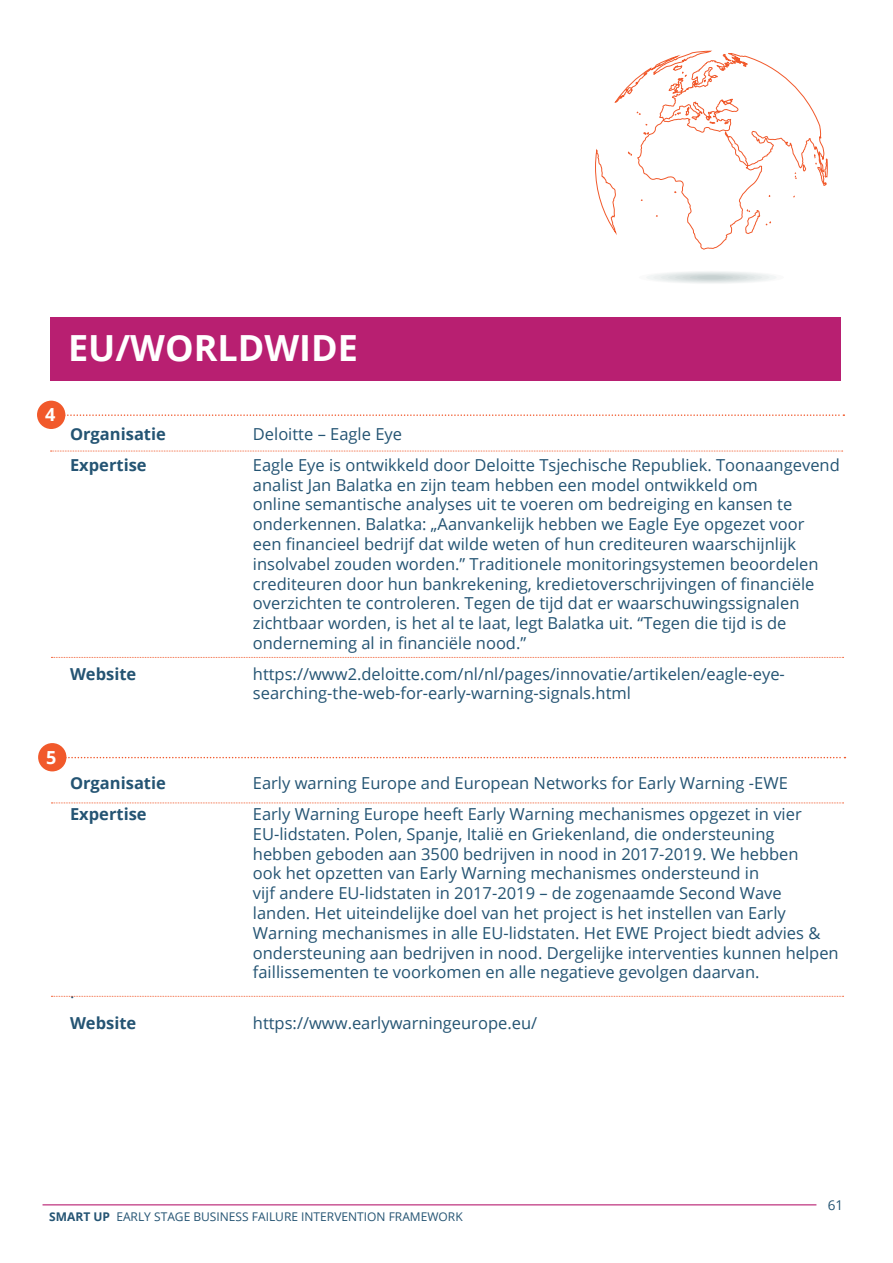
<style>
.page{position:relative;width:893px;height:1263px;background:#fff}
.page>*{position:absolute;margin:0;border:0;box-sizing:border-box;transform-origin:0 0}
.t1{font:700 36px "Open Sans";color:#fff}
.t2{font:700 18px "Open Sans";color:#fff}
.t3{font:16.5px/19.8px "Open Sans";color:#245473}
.t4{font:700 16.5px "Open Sans";color:#245473}
.t5{font:13.5px "Open Sans";color:#245473}
.t6{font:12px "Open Sans";color:#245473}
.s1{font-weight:700}
</style>
<div class="page">
<div style="left:50px;top:317px;width:791px;height:63px;background:#b81f71"></div>
<svg style="left:51px;top:451px;width:792px;height:1px"></svg>
<svg style="left:51px;top:657px;width:793px;height:1px"></svg>
<svg style="left:65px;top:414px;width:779px;height:2px"></svg>
<div style="left:37px;top:401px;width:28px;height:28px;background:#f1592b;border-radius:50%"></div>
<svg style="left:66px;top:757px;width:779px;height:1px"></svg>
<div style="left:38px;top:743px;width:28px;height:28px;background:#f1592b;border-radius:50%"></div>
<svg style="left:51px;top:802px;width:793px;height:1px"></svg>
<svg style="left:51px;top:996px;width:793px;height:1px"></svg>
<hr style="left:43px;top:1204px;width:773px;height:1px;background:#b81f71">
<div style="left:639px;top:271px;width:145px;height:13px;background:#fafafa;border-radius:50%"></div>
<div style="left:646px;top:271px;width:131px;height:12px;background:#f2f5f5;border-radius:50%"></div>
<div style="left:653px;top:272px;width:116px;height:11px;background:#edf0f0;border-radius:50%"></div>
<div style="left:661px;top:273px;width:101px;height:9px;background:#e6ebeb;border-radius:50%"></div>
<div style="left:668px;top:273px;width:87px;height:9px;background:#e0e6e6;border-radius:50%"></div>
<div style="left:675px;top:274px;width:72px;height:7px;background:#d9e0e0;border-radius:50%"></div>
<div style="left:683px;top:274px;width:57px;height:6px;background:#d4dbdb;border-radius:50%"></div>
<div style="left:690px;top:275px;width:43px;height:5px;background:#ccd6d6;border-radius:50%"></div>
<hr style="left:697px;top:276px;width:29px;height:3px;background:#c7d1d1;border-radius:50%">
<svg style="left:595px;top:50px;width:233px;height:200px"></svg>
<p class="t1" style="left:68px;top:323px;width:291px">EU/WORLDWIDE</p>
<p class="t2" style="left:45px;top:402px;width:12px">4</p>
<p class="t4" style="left:70px;top:422px;width:97px">Organisatie</p>
<p class="t3" style="left:253px;top:424px;width:151px">Deloitte – Eagle Eye</p>
<p class="t4" style="left:70px;top:453px;width:78px">Expertise</p>
<p class="t3" style="left:253px;top:454px;width:588px">Eagle Eye is ontwikkeld door Deloitte Tsjechische Republiek. Toonaangevend analist Jan Balatka en zijn team hebben een model ontwikkeld om<br>online semantische analyses uit te voeren om bedreiging en kansen te onderkennen. Balatka: „Aanvankelijk hebben we Eagle Eye opgezet voor<br>een financieel bedrijf dat wilde weten of hun crediteuren waarschijnlijk insolvabel zouden worden.” Traditionele monitoringsystemen beoordelen crediteuren door hun bankrekening, kredietoverschrijvingen of financiële overzichten te controleren. Tegen de tijd dat er waarschuwingssignalen zichtbaar worden, is het al te laat, legt Balatka uit. “Tegen die tijd is de onderneming al in financiële nood.”</p>
<p class="t4" style="left:70px;top:662px;width:68px">Website</p>
<p class="t3" style="left:253px;top:663px;width:533px">https://www2.deloitte.com/nl/nl/pages/innovatie/artikelen/eagle-eye&shy;searching-the-web-for-early-warning-signals.html</p>
<p class="t2" style="left:46px;top:744px;width:12px">5</p>
<p class="t4" style="left:70px;top:772px;width:97px">Organisatie</p>
<p class="t3" style="left:253px;top:773px;width:536px">Early warning Europe and European Networks for Early Warning -EWE</p>
<p class="t4" style="left:70px;top:802px;width:78px">Expertise</p>
<p class="t3" style="left:253px;top:804px;width:587px">Early Warning Europe heeft Early Warning mechanismes opgezet in vier EU-lidstaten. Polen, Spanje, Italië en Griekenland, die ondersteuning<br>hebben geboden aan 3500 bedrijven in nood in 2017-2019. We hebben<br>ook het opzetten van Early Warning mechanismes ondersteund in<br>vijf andere EU-lidstaten in 2017-2019 – de zogenaamde Second Wave landen. Het uiteindelijke doel van het project is het instellen van Early Warning mechanismes in alle EU-lidstaten. Het EWE Project biedt advies &amp; ondersteuning aan bedrijven in nood. Dergelijke interventies kunnen helpen faillissementen te voorkomen en alle negatieve gevolgen daarvan.</p>
<p class="t3" style="left:70px;top:982px;width:6px">.</p>
<p class="t4" style="left:70px;top:1011px;width:68px">Website</p>
<p class="t3" style="left:253px;top:1012px;width:286px">https://www.earlywarningeurope.eu/</p>
<p class="t5" style="left:828px;top:1196px;width:17px">61</p>
<p class="t6" style="left:49px;top:1209px;width:415px"><span class="s1">SMART UP</span> EARLY STAGE BUSINESS FAILURE INTERVENTION FRAMEWORK</p>
</div>
